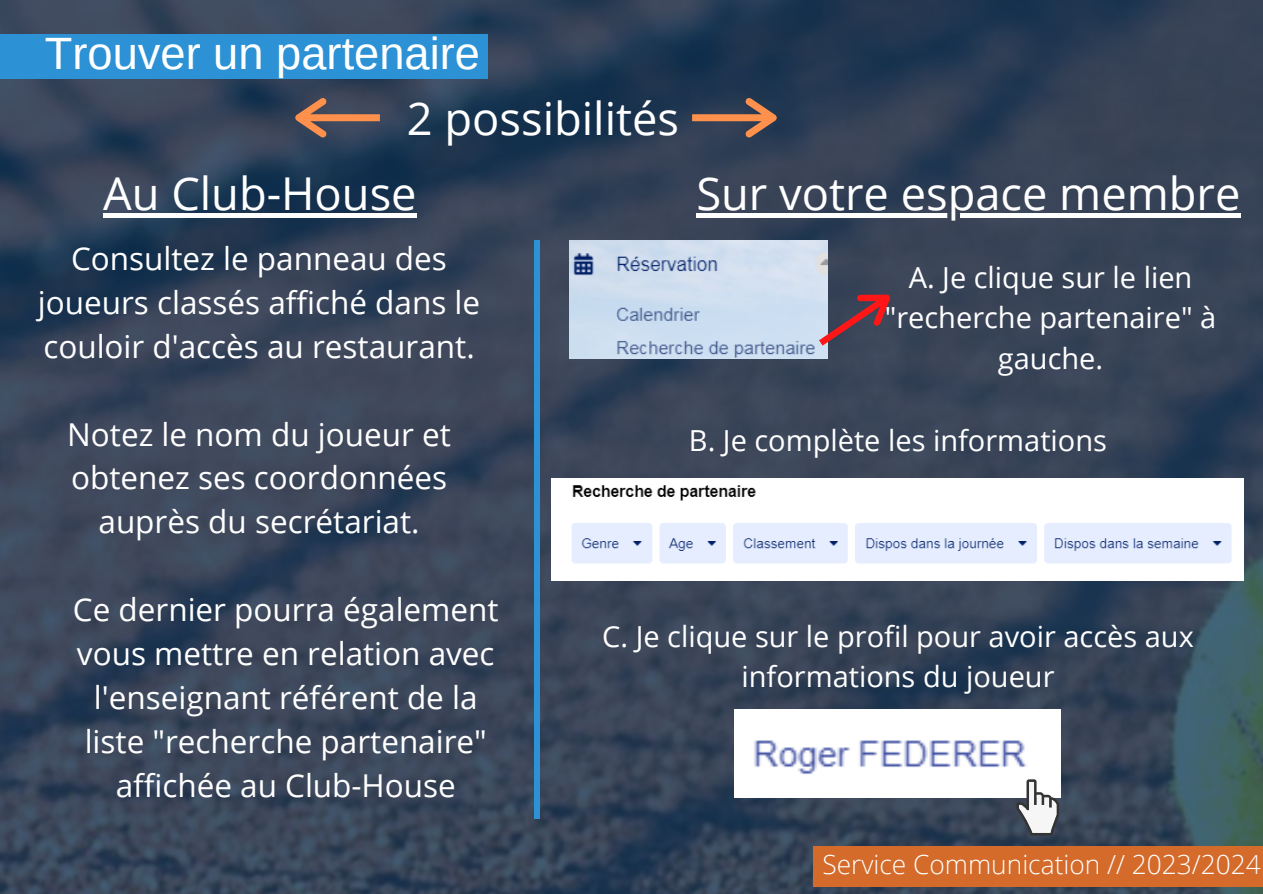
<style>
.page{position:relative;width:1263px;height:894px;background:#fff}
.page>*{position:absolute;margin:0;border:0;box-sizing:border-box;transform-origin:0 0}
.t1{font:45.3px "Open Sans";color:#fff}
.t2{font:45.3px "Arimo";color:#fff}
.t3{font:31.5px/43.8px "Open Sans";color:#fff;text-align:center}
.t4{font:28.95px/40.5px "Open Sans";color:#fff;text-align:center}
.t5{font:300 26.25px "Open Sans";color:#fff}
</style>
<div class="page">
<img style="left:0;top:0;width:1263px;height:893px">
<div style="left:0;top:34px;width:488px;height:45px;background:#2c92d5"></div>
<hr style="left:535px;top:240px;width:4px;height:578px;background:#2c92d5">
<svg style="left:295px;top:98px;width:85px;height:39px"></svg>
<svg style="left:692px;top:98px;width:85px;height:39px"></svg>
<img style="left:569px;top:240px;width:259px;height:118px">
<svg style="left:819px;top:294px;width:71px;height:52px"></svg>
<img style="left:552px;top:478px;width:692px;height:102px">
<img style="left:734px;top:709px;width:326px;height:88px">
<div style="left:103px;top:213px;width:314px;height:5px;background:#fff"></div>
<div style="left:696px;top:213px;width:545px;height:5px;background:#fff"></div>
<svg style="left:1016px;top:779px;width:43px;height:56px"></svg>
<div style="left:813px;top:846px;width:450px;height:40px;background:#d46b2a"></div>
<p class="t2" style="left:45px;top:28px;width:437px">Trouver un partenaire</p>
<p class="t1" style="left:407px;top:86px;width:274px">2 possibilités</p>
<p class="t1" style="left:103px;top:162px;width:315px">Au Club-House</p>
<p class="t1" style="left:696px;top:162px;width:545px">Sur votre espace membre</p>
<p class="t3" style="left:38px;top:236px;width:444px">Consultez le panneau des joueurs classés affiché dans le couloir d'accès au restaurant.</p>
<p class="t3" style="left:67px;top:411px;width:385px">Notez le nom du joueur et obtenez ses coordonnées auprès du secrétariat.</p>
<p class="t3" style="left:73px;top:586px;width:427px">Ce dernier pourra également vous mettre en relation avec l'enseignant référent de la liste "recherche partenaire" affichée au Club-House</p>
<p class="t4" style="left:885px;top:256px;width:333px">A. Je clique sur le lien "recherche partenaire" à gauche.</p>
<p class="t4" style="left:689px;top:419px;width:420px">B. Je complète les informations</p>
<p class="t4" style="left:602px;top:615px;width:593px">C. Je clique sur le profil pour avoir accès aux informations du joueur</p>
<p class="t5" style="left:822px;top:846px;width:440px">Service Communication // 2023/2024</p>
</div>
